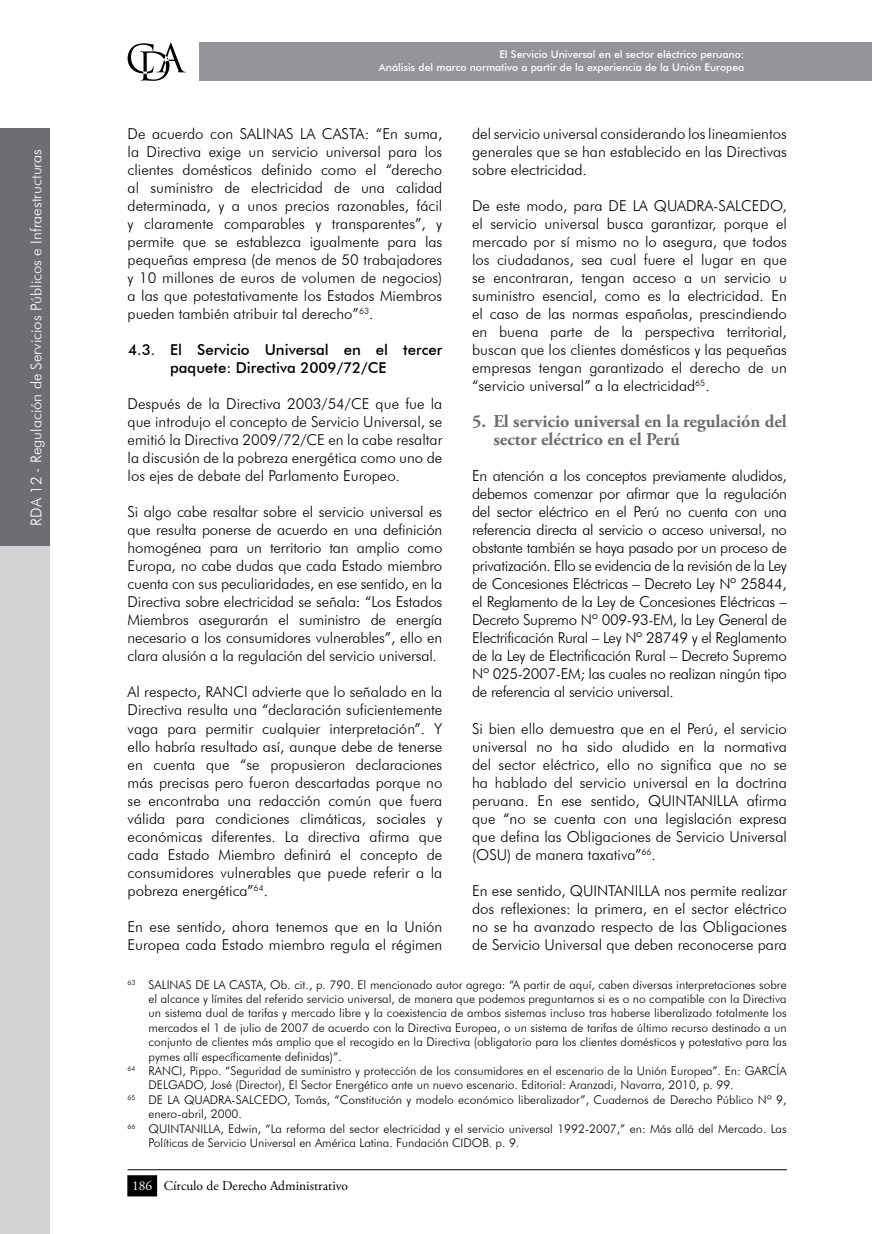
<style>
.page{position:relative;width:872px;height:1234px;background:#fff}
.page>*{position:absolute;margin:0;border:0;box-sizing:border-box;transform-origin:0 0}
.t1{font:700 18px/18px "Adobe Garamond Pro";color:#6d6e71}
.t2{font:300 15px/18px "Futura BT";color:#000;text-align:justify}
.t3{font:500 15px/18px "Futura BT";color:#000}
.t4{font:300 15px "Futura BT";color:#fff}
.t5{font:13.5px "Adobe Garamond Pro";color:#000}
.t6{font:300 12px "Futura BT";color:#000}
.t7{font:500 10.5px/12.6px "Futura BT";color:#fff;text-align:right}
.t8{font:300 7.05px "Futura BT";color:#000}
.s1{font-size:12px}
.s2{color:#fff}
</style>
<div class="page">
<div style="left:199px;top:43px;width:673px;height:38px;background:#939598"></div>
<svg style="left:128px;top:43px;width:58px;height:38px"></svg>
<hr style="left:128px;top:1168px;width:659px;height:1px;background:#000">
<div style="left:128px;top:1175px;width:28px;height:20px;background:#000"></div>
<div style="left:127px;top:1174px;width:30px;height:22px;border:2px solid #000"></div>
<div style="left:0;top:539px;width:50px;height:694px;background:#d1d3d4"></div>
<div style="left:0;top:128px;width:50px;height:418px;background:#6d6e71"></div>
<p class="t4" style="left:27px;top:525px;width:378px;rotate:-90deg">RDA 12 - Regulación de Servicios Públicos e I nfraestructuras</p>
<p class="t7" style="left:379px;top:48px;width:367px">El Servicio Universal en el sector eléctrico peruano:<br>Análisis del marco normativo a partir de la experiencia de la Unión Europea</p>
<p class="t2" style="left:128px;top:124px;width:214px">De acuerdo con SALI NAS LA CASTA</p>
<p class="t2" style="left:128px;top:124px;width:316px;text-indent:237px">: “En suma, la Directiva exige un servicio universal para los clientes domésticos definido como el “derecho al suministro de electricidad de una calidad determinada, y a unos precios razonables, fácil y claramente comparables y transparentes”, y permite que se establezca igualmente para las pequeñas empresa (de menos de 50 trabajadores y 10 millones de euros de volumen de negocios) a las que potestativamente los Estados Miembros pueden también atribuir tal derecho”<sup>63</sup>.</p>
<p class="t3" style="left:170px;top:340px;width:274px;text-indent:-42px">4.3. El Servicio Universal en el tercer paquete: Directiva 2009/72/CE</p>
<p class="t2" style="left:128px;top:394px;width:316px">Después de la Directiva 2003/54/CE que fue la que introdujo el concepto de Servicio Universal, se emitió la Directiva 2009/72/CE en la cabe resaltar la discusión de la pobreza energética como uno de los ejes de debate del Parlamento Europeo.</p>
<p class="t2" style="left:128px;top:502px;width:316px">Si algo cabe resaltar sobre el servicio universal es que resulta ponerse de acuerdo en una definición homogénea para un territorio tan amplio como Europa, no cabe dudas que cada Estado miembro cuenta con sus peculiaridades, en ese sentido, en la Directiva sobre electricidad se señala: “Los Estados Miembros asegurarán el suministro de energía necesario a los consumidores vulnerables”, ello en clara alusión a la regulación del servicio universal.</p>
<p class="t2" style="left:128px;top:682px;width:316px">Al respecto, RANCI advierte que lo señalado en la Directiva resulta una “declaración suficientemente vaga para permitir cualquier interpretación”. Y ello habría resultado así, aunque debe de tenerse en cuenta que “se propusieron declaraciones más precisas pero fueron descartadas porque no se encontraba una redacción común que fuera válida para condiciones climáticas, sociales y económicas diferentes. La directiva afirma que cada Estado Miembro definirá el concepto de consumidores vulnerables que puede referir a la pobreza energética”<sup>64</sup>.</p>
<p class="t2" style="left:128px;top:916px;width:316px">En ese sentido, ahora tenemos que en la Unión<br>Europea cada Estado miembro regula el régimen</p>
<p class="t2" style="left:472px;top:124px;width:316px">del servicio universal considerando los lineamientos generales que se han establecido en las Directivas sobre electricidad.</p>
<p class="t2" style="left:472px;top:196px;width:316px">De este modo, para DE LA QUAD RA-SALCEDO, el servicio universal busca garantizar, porque el mercado por sí mismo no lo asegura, que todos los ciudadanos, sea cual fuere el lugar en que se encontraran, tengan acceso a un servicio u suministro esencial, como es la electricidad. E n el caso de las normas españolas, prescindiendo en buena parte de la perspectiva territorial, buscan que los clientes domésticos y las pequeñas empresas tengan garantizado el derecho de un “servicio universal” a la electricidad<sup>65</sup>.</p>
<p class="t1" style="left:493px;top:413px;width:295px;text-indent:-21px">5. El servicio universal en la regulación del sector eléctrico en el Perú</p>
<p class="t2" style="left:472px;top:467px;width:316px">E n atención a los conceptos previamente aludidos, debemos comenzar por afirmar que la regulación del sector eléctrico en el Perú no cuenta con una referencia directa al servicio o acceso universal, no obstante también se haya pasado por un proceso de privatización. E llo se evidencia de la revisión de la Ley de Concesiones E léctricas – Decreto Ley Nº 25844, el Reglamento de la Ley de Concesiones E léctricas – Decreto Supremo Nº 009-93-EM, la Ley General de E lectrificación Rural – Ley Nº 28749 y el Reglamento de la Ley de E lectrificación Rural – Decreto Supremo Nº 025-2007-EM; las cuales no realizan ningún tipo de referencia al servicio universal.</p>
<p class="t2" style="left:472px;top:719px;width:316px">Si bien ello demuestra que en el Perú, el servicio universal no ha sido aludido en la normativa del sector eléctrico, ello no significa que no se ha hablado del servicio universal en la doctrina peruana. E n ese sentido, QUI NTANI LLA afirma que “no se cuenta con una legislación expresa que defina las Obligaciones de Servicio Universal (OSU) de manera taxativa”<sup>66</sup>.</p>
<p class="t2" style="left:472px;top:881px;width:316px">E n ese sentido, QUI NTANI LLA nos permite realizar dos reflexiones: la primera, en el sector eléctrico no se ha avanzado respecto de las Obligaciones de Servicio Universal que deben reconocerse para</p>
<p class="t8" style="left:127px;top:977px;width:18px">63 <span class="s1">SA</span></p>
<p class="t6" style="left:162px;top:976px;width:84px">LI NAS DE LA CASTA</p>
<p class="t6" style="left:263px;top:976px;width:525px">, Ob. cit., p. 790. E l mencionado autor agrega: “A partir de aquí, caben diversas interpretaciones sobre</p>
<p class="t6" style="left:149px;top:991px;width:639px">el alcance y límites del referido servicio universal, de manera que podemos preguntarnos si es o no compatible con la Directiva</p>
<p class="t6" style="left:149px;top:1005px;width:639px">un sistema dual de tarifas y mercado libre y la coexistencia de ambos sistemas incluso tras haberse liberalizado totalmente los</p>
<p class="t6" style="left:149px;top:1019px;width:639px">mercados el 1 de julio de 2007 de acuerdo con la Directiva Europea, o un sistema de tarifas de último recurso destinado a un</p>
<p class="t6" style="left:149px;top:1034px;width:639px">conjunto de clientes más amplio que el recogido en la Directiva (obligatorio para los clientes domésticos y potestativo para las</p>
<p class="t6" style="left:149px;top:1048px;width:194px">pymes allí específicamente definidas)”.</p>
<p class="t6" style="left:127px;top:1063px;width:661px"><sup>64</sup> RANCI , Pippo. “Seguridad de suministro y protección de los consumidores en el escenario de la Unión E uropea”. E n: GARCÍA</p>
<p class="t6" style="left:149px;top:1077px;width:586px">DE LGADO, José (Director), E l Sector E nergético ante un nuevo escenario. Editorial: Aranzadi, Navarra, 2010, p. 99.</p>
<p class="t8" style="left:127px;top:1092px;width:19px">65 <span class="s1">DE</span></p>
<p class="t6" style="left:167px;top:1091px;width:620px">LA QUAD RA-SALCEDO, Tomás, “Constitución y modelo económico liberalizador”, Cuadernos de Derecho Público Nº 9,</p>
<p class="t6" style="left:149px;top:1106px;width:95px">enero-abril, 2000.</p>
<p class="t6" style="left:127px;top:1120px;width:661px"><sup>66</sup> QUI NTANI LLA, Edwin, “La reforma del sector electricidad y el servicio universal 1992-2007,” en: Más allá del Mercado. Las</p>
<p class="t6" style="left:149px;top:1135px;width:372px">Políticas de Servicio Universal en América Latina. Fundación CIDOB. p. 9.</p>
<p class="t5" style="left:132px;top:1176px;width:218px"><span class="s2">186</span> Círculo de Derecho Administrativo</p>
</div>
